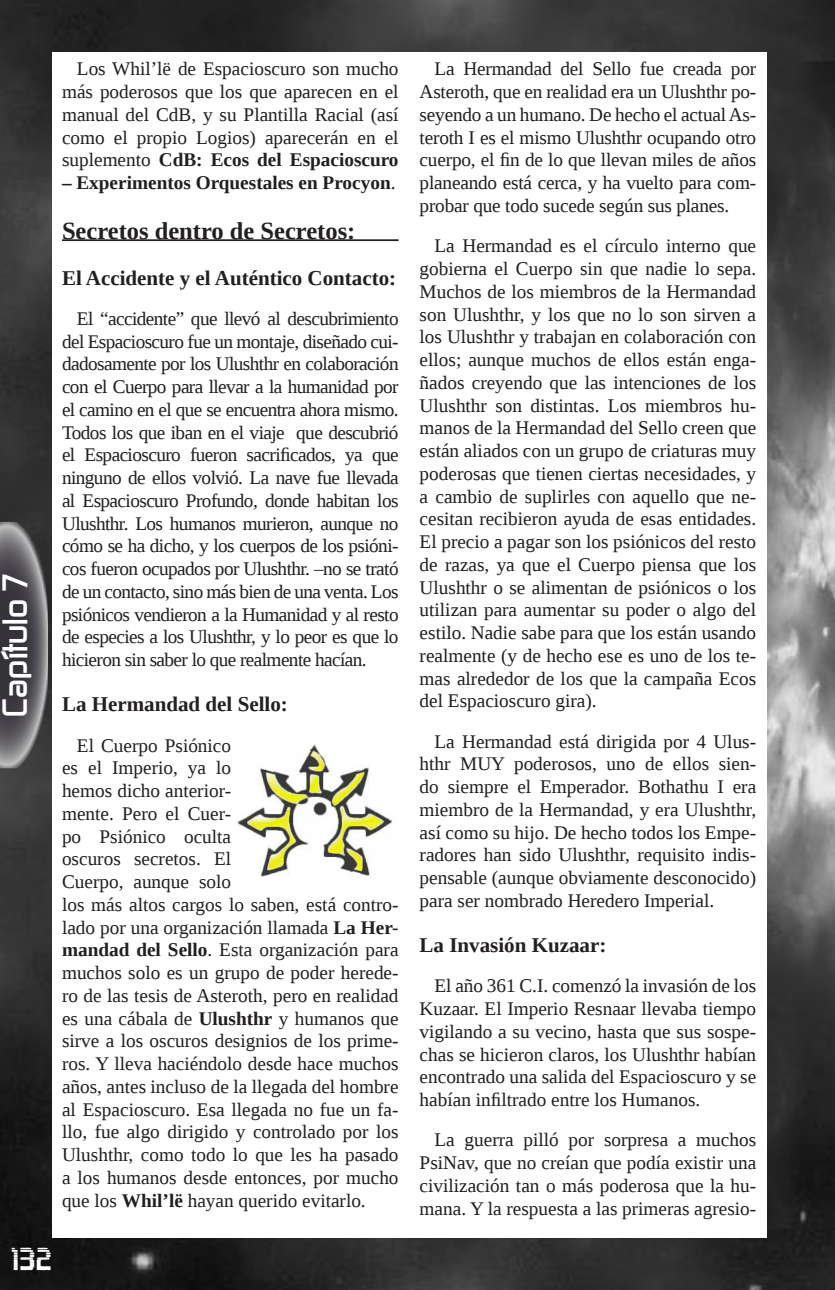
<style>
.page{position:relative;width:835px;height:1290px;background:#fff}
.page>*{position:absolute;margin:0;border:0;box-sizing:border-box;transform-origin:0 0}
.t1{font:700 28px "Zekton";color:#fff}
.t2{font:700 24.5px "Liberation Serif";color:#231f20}
.t3{font:24.5px "Zekton Dots";color:#fff}
.t4{font:700 21px "Liberation Serif";color:#231f20}
.t5{font:19.25px/22.8px "Liberation Serif";color:#231f20;text-align:justify}
.t6{font:700 19.25px "Liberation Serif";color:#231f20}
.s1{font-weight:700}
.s2{font-weight:400}
</style>
<div class="page">
<img style="left:0;top:0;width:835px;height:1290px">
<div style="left:52px;top:52px;width:714px;height:1186px;background:#fff"></div>
<hr style="left:62px;top:239px;width:337px;height:2px;background:#231f20">
<img style="left:237px;top:743px;width:156px;height:134px">
<svg style="left:0;top:522px;width:48px;height:246px;background:#58565b"></svg>
<h1 class="t1" style="left:-6px;top:716px;width:145px;rotate:-90deg">Capítulo 7</h1>
<p class="t5" style="left:62px;top:57px;width:338px;text-indent:15px">Los Whil’lë de Espacioscuro son mucho más poderosos que los que aparecen en el manual del CdB, y su Plantilla Racial (así como el propio Logios) aparecerán en el suplemento <span class="s1">CdB: Ecos del Espacioscuro</span></p>
<p class="t6" style="left:62px;top:170px;width:335px">– Experimentos Orquestales en Procyon<span class="s2">.</span></p>
<p class="t2" style="left:62px;top:215px;width:295px">Secretos dentro de Secretos:</p>
<p class="t4" style="left:62px;top:263px;width:336px">El Accidente y el Auténtico Contacto:</p>
<p class="t5" style="left:62px;top:307px;width:338px;text-indent:15px">El “accidente” que llevó al descubrimiento del Espacioscuro fue un montaje, diseñado cui&shy;dadosamente por los Ulushthr en colaboración con el Cuerpo para llevar a la humanidad por el camino en el que se encuentra ahora mismo.<br>Todos los que iban en el viaje que descubrió el Espacioscuro fueron sacrificados, ya que ninguno de ellos volvió. La nave fue llevada al Espacioscuro Profundo, donde habitan los Ulushthr. Los humanos murieron, aunque no cómo se ha dicho, y los cuerpos de los psióni&shy;cos fueron ocupados por Ulushthr. –no se trató de un contacto, sino más bien de una venta. Los psiónicos vendieron a la Humanidad y al resto de especies a los Ulushthr, y lo peor es que lo hicieron sin saber lo que realmente hacían.</p>
<p class="t4" style="left:62px;top:690px;width:227px">La Hermandad del Sello:</p>
<p class="t5" style="left:62px;top:734px;width:338px;text-align:left;text-indent:15px">El Cuerpo Psiónico<br>es el Imperio, ya lo<br>hemos dicho anterior-<br>mente. Pero el Cuer-<br>po Psiónico oculta<br>oscuros secretos. El<br>Cuerpo, aunque solo<br>los más altos cargos lo saben, está contro&shy;lado por una organización llamada <span class="s1">La Her&shy;mandad del Sello</span>. Esta organización para muchos solo es un grupo de poder herede&shy;ro de las tesis de Asteroth, pero en realidad es una cábala de <span class="s1">Ulushthr</span> y humanos que sirve a los oscuros designios de los prime&shy;ros. Y lleva haciéndolo desde hace muchos años, antes incluso de la llegada del hombre al Espacioscuro. Esa llegada no fue un fa&shy;llo, fue algo dirigido y controlado por los Ulushthr, como todo lo que les ha pasado a los humanos desde entonces, por mucho que los <span class="s1">Whil’lë</span> hayan querido evitarlo.</p>
<p class="t3" style="left:10px;top:1240px;width:43px">132</p>
<p class="t5" style="left:420px;top:58px;width:338px;text-indent:15px">La Hermandad del Sello fue creada por Asteroth, que en realidad era un Ulushthr po&shy;seyendo a un humano. De hecho el actual As&shy;teroth I es el mismo Ulushthr ocupando otro cuerpo, el fin de lo que llevan miles de años planeando está cerca, y ha vuelto para com&shy;probar que todo sucede según sus planes.</p>
<p class="t5" style="left:420px;top:234px;width:338px;text-indent:15px">La Hermandad es el círculo interno que gobierna el Cuerpo sin que nadie lo sepa.<br>Muchos de los miembros de la Hermandad son Ulushthr, y los que no lo son sirven a los Ulushthr y trabajan en colaboración con ellos; aunque muchos de ellos están enga&shy;ñados creyendo que las intenciones de los Ulushthr son distintas. Los miembros hu&shy;manos de la Hermandad del Sello creen que están aliados con un grupo de criaturas muy poderosas que tienen ciertas necesidades, y a cambio de suplirles con aquello que ne&shy;cesitan recibieron ayuda de esas entidades.<br>El precio a pagar son los psiónicos del resto de razas, ya que el Cuerpo piensa que los Ulushthr o se alimentan de psiónicos o los utilizan para aumentar su poder o algo del estilo. Nadie sabe para que los están usando realmente (y de hecho ese es uno de los te&shy;mas alrededor de los que la campaña Ecos del Espacioscuro gira).</p>
<p class="t5" style="left:420px;top:730px;width:338px;text-indent:15px">La Hermandad está dirigida por 4 Ulus&shy;hthr MUY poderosos, uno de ellos sien&shy;do siempre el Emperador. Bothathu I era miembro de la Hermandad, y era Ulushthr, así como su hijo. De hecho todos los Empe&shy;radores han sido Ulushthr, requisito indis&shy;pensable (aunque obviamente desconocido) para ser nombrado Heredero Imperial.</p>
<p class="t4" style="left:420px;top:931px;width:188px">La Invasión Kuzaar:</p>
<p class="t5" style="left:420px;top:974px;width:338px;text-indent:15px">El año 361 C.I. comenzó la invasión de los Kuzaar. El Imperio Resnaar llevaba tiempo vigilando a su vecino, hasta que sus sospe&shy;chas se hicieron claros, los Ulushthr habían encontrado una salida del Espacioscuro y se habían infiltrado entre los Humanos.</p>
<p class="t5" style="left:420px;top:1128px;width:338px;text-indent:15px">La guerra pilló por sorpresa a muchos PsiNav, que no creían que podía existir una civilización tan o más poderosa que la hu&shy;mana. Y la respuesta a las primeras agresio-</p>
</div>
